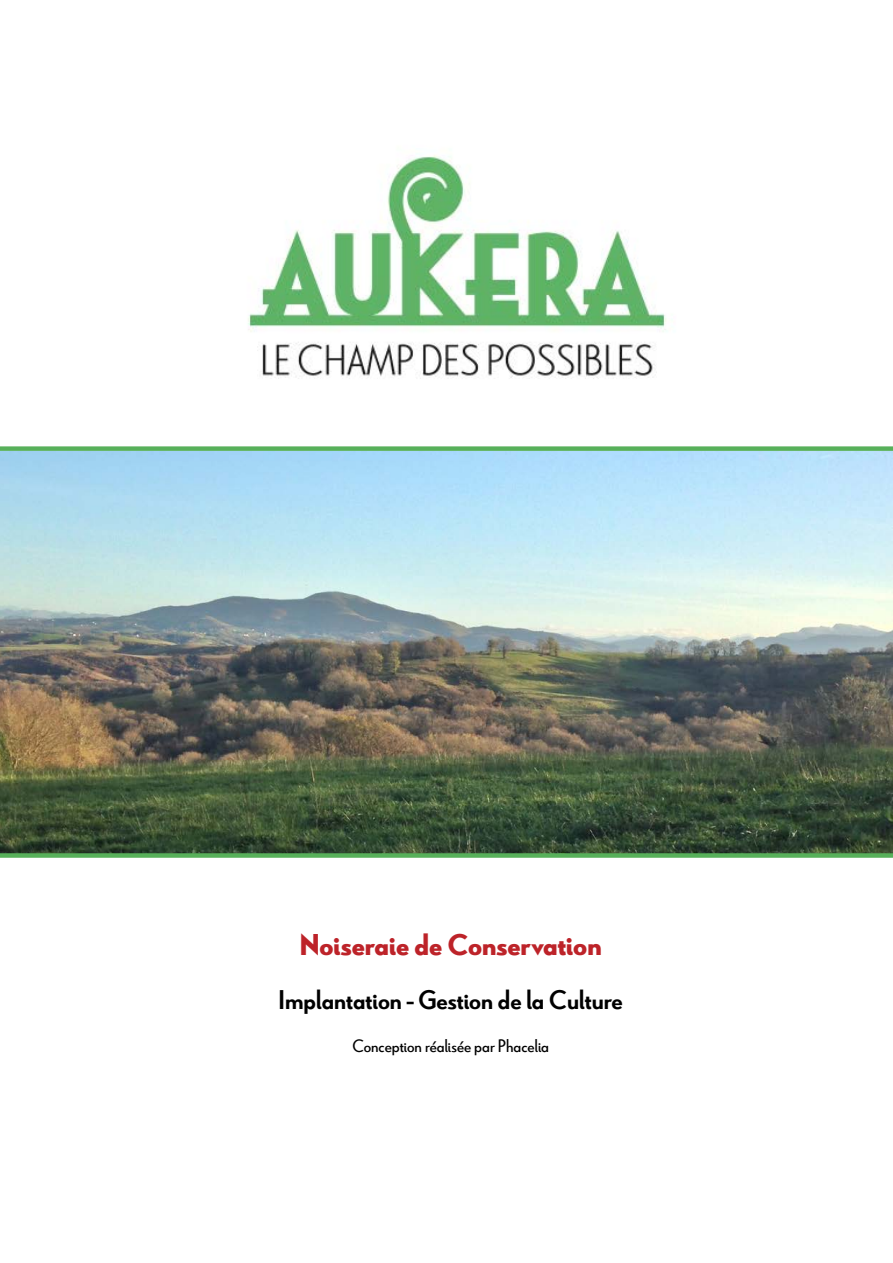
<style>
.page{position:relative;width:893px;height:1263px;background:#fff}
.page>*{position:absolute;margin:0;border:0;box-sizing:border-box;transform-origin:0 0}
.t1{font:900 30px "Le Havre";color:#bd2329}
.t2{font:700 27px "Le Havre";color:#000}
.t3{font:18px "Le Havre";color:#000}
</style>
<div class="page">
<img style="left:248px;top:155px;width:418px;height:224px">
<img style="left:0;top:451px;width:893px;height:402px">
<div style="left:0;top:446px;width:893px;height:5px;background:#57b05a"></div>
<div style="left:0;top:853px;width:893px;height:5px;background:#57b05a"></div>
<p class="t1" style="left:300px;top:923px;width:303px">Noiseraie de Conservation</p>
<p class="t2" style="left:279px;top:983px;width:346px">Implantation - Gestion de la Culture</p>
<p class="t3" style="left:352px;top:1035px;width:198px">Conception réalisée par Phacelia</p>
</div>
